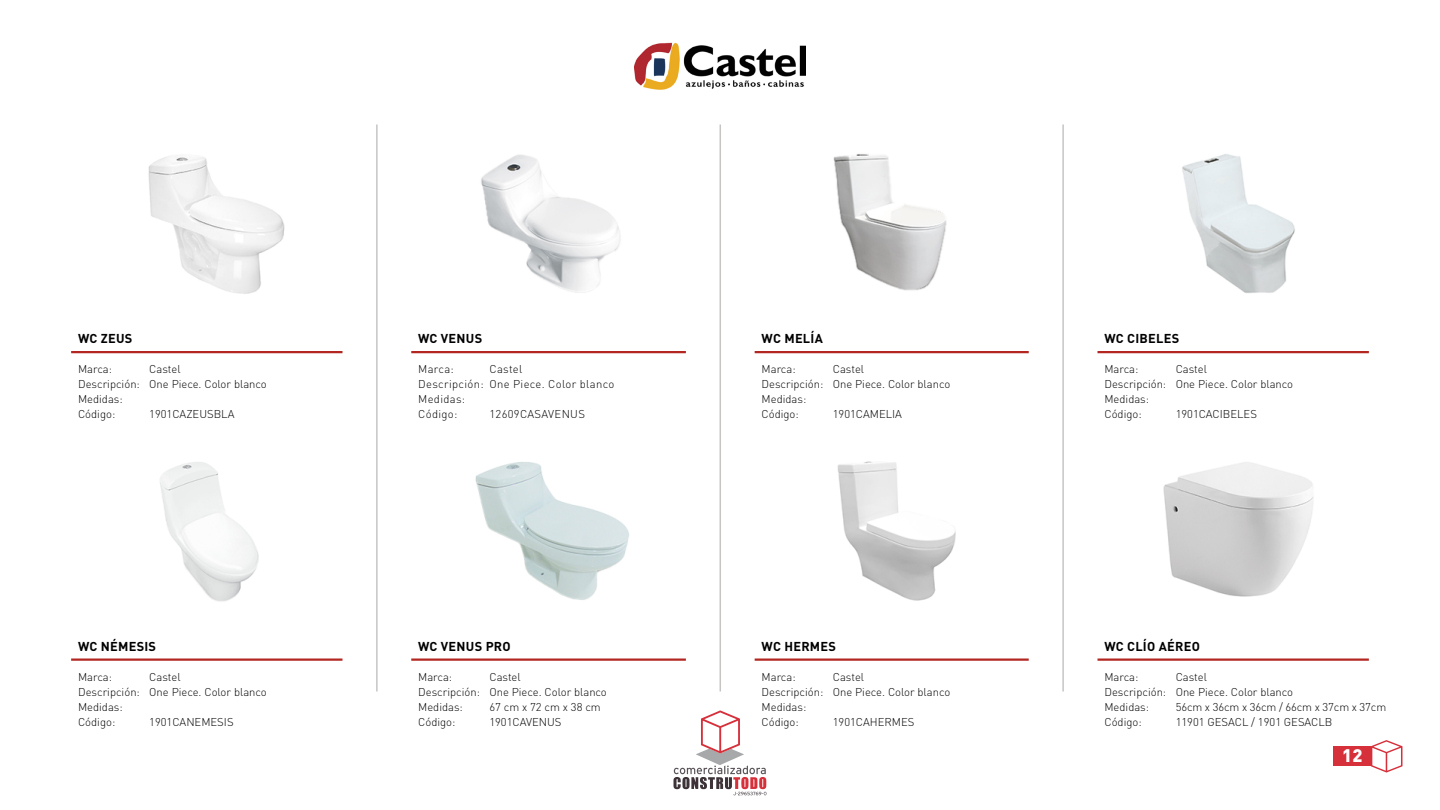
<style>
.page{position:relative;width:1440px;height:810px;background:#fff}
.page>*{position:absolute;margin:0;border:0;box-sizing:border-box;transform-origin:0 0}
.t1{font:900 18px "DIN Pro";color:#fff}
.t2{font:700 12.75px "DIN Pro";letter-spacing:.02em;color:#000}
.t3{font:300 11.25px/15px "DIN Pro";color:#000}
.t4{font:300 11.25px/15px "DIN Pro";letter-spacing:.03em;color:#000}
</style>
<div class="page">
<svg style="left:1371px;top:740px;width:32px;height:32px"></svg>
<div style="left:1334px;top:747px;width:37px;height:19px;background:#d6303b"></div>
<svg style="left:674px;top:710px;width:93px;height:86px"></svg>
<hr style="left:376px;top:124px;width:2px;height:568px;background:#c7c4c4">
<hr style="left:720px;top:124px;width:1px;height:568px;background:#c7c4c4">
<hr style="left:1062px;top:124px;width:2px;height:568px;background:#c7c4c4">
<img style="left:634px;top:42px;width:172px;height:48px">
<hr style="left:71px;top:351px;width:271px;height:2px;background:#b22721">
<hr style="left:71px;top:658px;width:271px;height:3px;background:#b22721">
<hr style="left:411px;top:351px;width:275px;height:2px;background:#b22721">
<hr style="left:411px;top:658px;width:275px;height:3px;background:#b22721">
<hr style="left:755px;top:351px;width:274px;height:2px;background:#b22721">
<hr style="left:755px;top:658px;width:274px;height:3px;background:#b22721">
<hr style="left:1097px;top:351px;width:272px;height:2px;background:#b22721">
<hr style="left:1097px;top:658px;width:272px;height:3px;background:#b22721">
<img style="left:837px;top:461px;width:119px;height:140px">
<img style="left:1163px;top:462px;width:151px;height:135px">
<img style="left:148px;top:156px;width:137px;height:138px">
<img style="left:481px;top:154px;width:139px;height:139px">
<img style="left:475px;top:462px;width:154px;height:138px">
<img style="left:160px;top:462px;width:99px;height:140px">
<img style="left:833px;top:154px;width:114px;height:137px">
<img style="left:1182px;top:154px;width:113px;height:139px">
<p class="t2" style="left:78px;top:330px;width:56px">WC ZEUS</p>
<p class="t2" style="left:418px;top:330px;width:66px">WC VENUS</p>
<p class="t2" style="left:762px;top:330px;width:63px">WC MELÍA</p>
<p class="t2" style="left:1104px;top:330px;width:76px">WC CIBELES</p>
<p class="t3" style="left:78px;top:361px;width:190px;text-indent:71px">Castel<br>Descripción: One Piece. Color blanco<br>Medidas:<br>Código:</p>
<p class="t3" style="left:78px;top:361px;width:36px">Marca:</p>
<p class="t3" style="left:149px;top:406px;width:87px">1901CAZEUSBLA</p>
<p class="t4" style="left:418px;top:361px;width:198px;text-indent:71px">Castel<br>Descripción: One Piece. Color blanco<br>Medidas:<br>Código:</p>
<p class="t3" style="left:418px;top:361px;width:37px">Marca:</p>
<p class="t4" style="left:489px;top:406px;width:97px">12609CASAVENUS</p>
<p class="t3" style="left:762px;top:361px;width:190px;text-indent:71px">Castel<br>Descripción: One Piece. Color blanco<br>Medidas:<br>Código:</p>
<p class="t3" style="left:762px;top:361px;width:36px">Marca:</p>
<p class="t3" style="left:833px;top:406px;width:71px">1901CAMELIA</p>
<p class="t3" style="left:1104px;top:361px;width:190px;text-indent:71px">Castel<br>Descripción: One Piece. Color blanco<br>Medidas:<br>Código:</p>
<p class="t3" style="left:1104px;top:361px;width:36px">Marca:</p>
<p class="t3" style="left:1176px;top:406px;width:83px">1901CACIBELES</p>
<p class="t2" style="left:78px;top:638px;width:80px">WC NÉMESIS</p>
<p class="t2" style="left:418px;top:638px;width:94px">WC VENUS PRO</p>
<p class="t2" style="left:762px;top:638px;width:76px">WC HERMES</p>
<p class="t2" style="left:1104px;top:638px;width:97px">WC CLÍO AÉREO</p>
<p class="t3" style="left:78px;top:669px;width:190px;text-indent:71px">Castel<br>Descripción: One Piece. Color blanco<br>Medidas:<br>Código:</p>
<p class="t3" style="left:78px;top:669px;width:36px">Marca:</p>
<p class="t3" style="left:149px;top:714px;width:86px">1901CANEMESIS</p>
<p class="t3" style="left:418px;top:669px;width:190px;text-indent:71px">Castel<br>Descripción: One Piece. Color blanco<br>Medidas:</p>
<p class="t3" style="left:418px;top:669px;width:36px">Marca:</p>
<p class="t3" style="left:489px;top:699px;width:113px">67 cm x 72 cm x 38 cm</p>
<p class="t3" style="left:418px;top:714px;width:39px">Código:</p>
<p class="t3" style="left:489px;top:714px;width:74px">1901CAVENUS</p>
<p class="t3" style="left:762px;top:669px;width:190px;text-indent:71px">Castel<br>Descripción: One Piece. Color blanco<br>Medidas:<br>Código:</p>
<p class="t3" style="left:762px;top:669px;width:36px">Marca:</p>
<p class="t3" style="left:833px;top:714px;width:83px">1901CAHERMES</p>
<p class="t3" style="left:1104px;top:669px;width:190px;text-indent:71px">Castel<br>Descripción: One Piece. Color blanco<br>Medidas:</p>
<p class="t3" style="left:1104px;top:669px;width:36px">Marca:</p>
<p class="t3" style="left:1176px;top:699px;width:212px">56cm x 36cm x 36cm / 66cm x 37cm x 37cm</p>
<p class="t3" style="left:1104px;top:714px;width:39px">Código:</p>
<p class="t3" style="left:1176px;top:714px;width:158px">11901 GESACL / 1901 GESACLB</p>
<h1 class="t1" style="left:1342px;top:743px;width:22px">12</h1>
</div>
